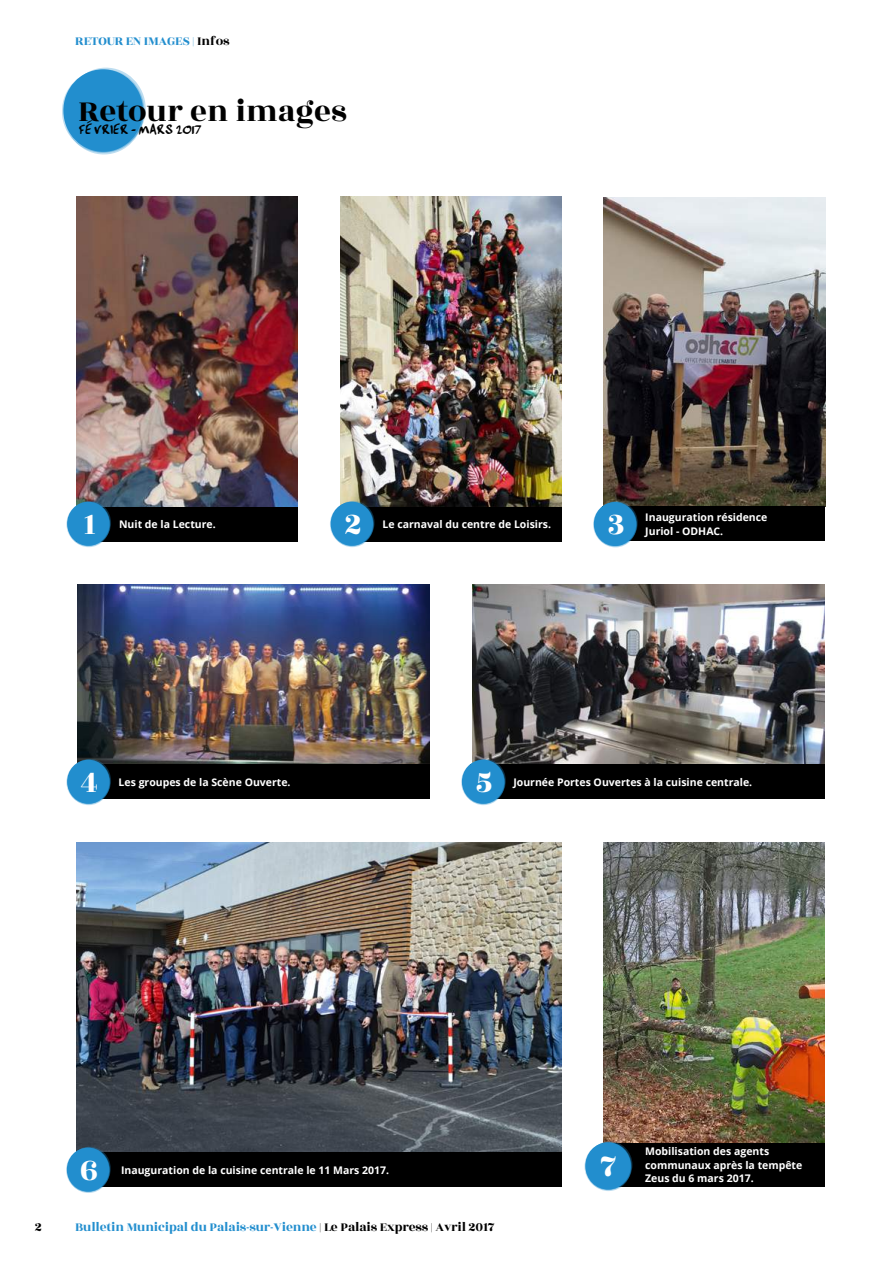
<style>
.page{position:relative;width:893px;height:1263px;background:#fff}
.page>*{position:absolute;margin:0;border:0;box-sizing:border-box;transform-origin:0 0}
.t1{font:33px "Rozha One";color:#000}
.t2{font:33px "Rozha One";color:#fff}
.t3{font:15px "City Art Script SSK";letter-spacing:-.025em;color:#000}
.t4{font:13.5px "Rozha One";letter-spacing:-.01em;color:#228ece}
.t5{font:13.5px "Rozha One";color:#000}
.t6{font:700 10.5px/13.5px "Open Sans";color:#fff}
.s1{color:#000}
</style>
<div class="page">
<svg style="left:66px;top:67px;width:80px;height:83px"></svg>
<svg style="left:64px;top:69px;width:81px;height:83px"></svg>
<svg style="left:62px;top:70px;width:80px;height:83px"></svg>
<div style="left:64px;top:72px;width:80px;height:83px;background:#228ece;border-radius:50%"></div>
<img style="left:77px;top:197px;width:221px;height:310px">
<img style="left:340px;top:197px;width:221px;height:310px">
<img style="left:604px;top:197px;width:221px;height:310px">
<img style="left:77px;top:584px;width:352px;height:181px">
<img style="left:472px;top:584px;width:353px;height:181px">
<img style="left:77px;top:842px;width:484px;height:310px">
<img style="left:604px;top:842px;width:221px;height:301px">
<div style="left:603px;top:507px;width:222px;height:34px;background:#000"></div>
<div style="left:76px;top:765px;width:353px;height:34px;background:#000"></div>
<div style="left:471px;top:765px;width:354px;height:34px;background:#000"></div>
<div style="left:76px;top:1152px;width:485px;height:34px;background:#000"></div>
<div style="left:603px;top:1143px;width:222px;height:43px;background:#000"></div>
<svg style="left:595px;top:501px;width:43px;height:44px"></svg>
<svg style="left:594px;top:502px;width:43px;height:44px"></svg>
<svg style="left:593px;top:502px;width:43px;height:45px"></svg>
<div style="left:594px;top:503px;width:43px;height:45px;background:#228ece;border-radius:50%"></div>
<div style="left:67px;top:759px;width:43px;height:45px;background:#233e4c;border-radius:50%"></div>
<div style="left:68px;top:759px;width:43px;height:44px;background:#284353;border-radius:50%"></div>
<svg style="left:68px;top:759px;width:43px;height:45px"></svg>
<svg style="left:66px;top:760px;width:43px;height:44px"></svg>
<div style="left:67px;top:761px;width:43px;height:44px;background:#228ece;border-radius:50%"></div>
<svg style="left:463px;top:759px;width:43px;height:44px"></svg>
<svg style="left:462px;top:759px;width:43px;height:45px"></svg>
<svg style="left:461px;top:760px;width:43px;height:44px"></svg>
<div style="left:462px;top:761px;width:43px;height:44px;background:#228ece;border-radius:50%"></div>
<svg style="left:68px;top:1146px;width:43px;height:45px"></svg>
<svg style="left:67px;top:1147px;width:43px;height:45px"></svg>
<svg style="left:66px;top:1148px;width:43px;height:44px"></svg>
<div style="left:67px;top:1149px;width:43px;height:44px;background:#228ece;border-radius:50%"></div>
<svg style="left:587px;top:1141px;width:46px;height:48px"></svg>
<svg style="left:586px;top:1142px;width:46px;height:48px"></svg>
<svg style="left:584px;top:1142px;width:46px;height:48px"></svg>
<div style="left:585px;top:1144px;width:46px;height:47px;background:#228ece;border-radius:50%"></div>
<div style="left:77px;top:507px;width:221px;height:34px;background:#000"></div>
<div style="left:340px;top:507px;width:221px;height:34px;background:#000"></div>
<div style="left:67px;top:501px;width:43px;height:45px;background:#3f7977;border-radius:50%"></div>
<div style="left:68px;top:501px;width:43px;height:44px;background:#356383;border-radius:50%"></div>
<svg style="left:68px;top:501px;width:43px;height:45px"></svg>
<svg style="left:66px;top:502px;width:43px;height:44px"></svg>
<div style="left:67px;top:503px;width:43px;height:44px;background:#228ece;border-radius:50%"></div>
<svg style="left:332px;top:501px;width:43px;height:44px"></svg>
<svg style="left:331px;top:501px;width:43px;height:45px"></svg>
<svg style="left:330px;top:502px;width:43px;height:44px"></svg>
<div style="left:331px;top:503px;width:43px;height:44px;background:#228ece;border-radius:50%"></div>
<p class="t4" style="left:75px;top:31px;width:156px">RETOUR EN IMAGES | <span class="s1">Infos</span></p>
<h1 class="t1" style="left:78px;top:88px;width:270px">Retour en images</h1>
<h2 class="t3" style="left:78px;top:119px;width:125px">FÉVRIER - MARS 2017</h2>
<h1 class="t2" style="left:83px;top:501px;width:14px">1</h1>
<p class="t6" style="left:119px;top:517px;width:98px">Nuit de la Lecture.</p>
<h1 class="t2" style="left:344px;top:501px;width:19px">2</h1>
<p class="t6" style="left:383px;top:517px;width:170px">Le carnaval du centre de Loisirs.</p>
<h1 class="t2" style="left:608px;top:501px;width:19px">3</h1>
<p class="t6" style="left:645px;top:510px;width:124px">Inauguration résidence<br>Juriol - ODHAC.</p>
<h1 class="t2" style="left:81px;top:759px;width:19px">4</h1>
<h1 class="t2" style="left:476px;top:759px;width:18px">5</h1>
<p class="t6" style="left:119px;top:775px;width:174px">Les groupes de la Scène Ouverte.</p>
<p class="t6" style="left:513px;top:775px;width:240px">Journée Portes Ouvertes à la cuisine centrale.</p>
<h1 class="t2" style="left:80px;top:1146px;width:20px">6</h1>
<h1 class="t2" style="left:601px;top:1143px;width:17px">7</h1>
<p class="t6" style="left:121px;top:1163px;width:270px">Inauguration de la cuisine centrale le 11 Mars 2017.</p>
<p class="t5" style="left:35px;top:1217px;width:9px">2</p>
<p class="t4" style="left:75px;top:1217px;width:421px">Bulletin Municipal du Palais-sur-Vienne <span class="s1">| Le Palais Express | Avril 2017</span></p>
<p class="t6" style="left:645px;top:1144px;width:159px">Mobilisation des agents communaux après la tempête<br>Zeus du 6 mars 2017.</p>
</div>
